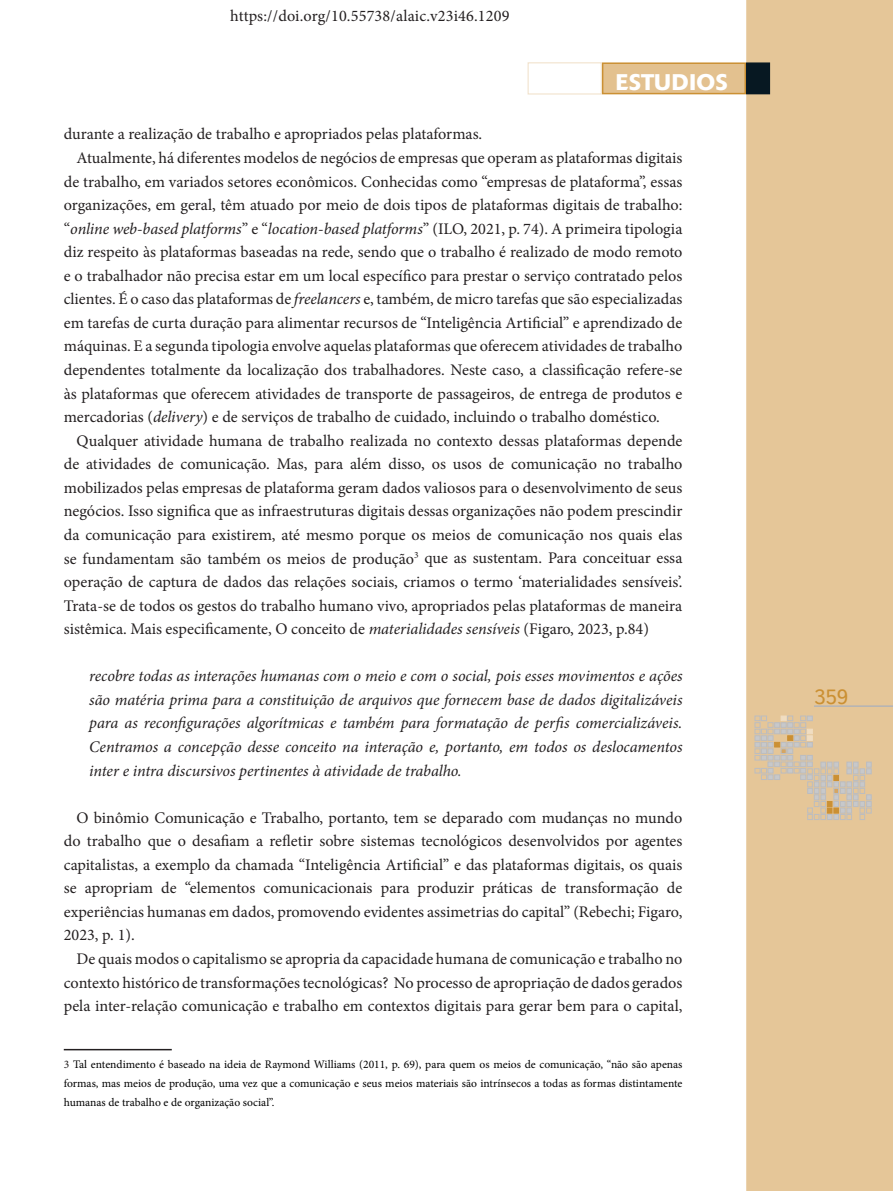
<style>
.page{position:relative;width:893px;height:1191px;background:#fff}
.page>*{position:absolute;margin:0;border:0;box-sizing:border-box;transform-origin:0 0}
.t1{font:500 22.5px "Delta";letter-spacing:.02em;color:#fff}
.t2{font:21px "Istok Web";color:#cb9033}
.t3{font:16.2px/23.5px "Minion Pro";color:#231f20;text-align:justify}
.t4{font:italic 16.2px/23.5px "Minion Pro";letter-spacing:-.005em;color:#231f20;text-align:justify}
.t5{font:11.55px/18.8px "Minion Pro";color:#000001;text-align:justify}
.s1{font-style:normal}
.s2{font-style:italic}
.s3{color:#231f20}
</style>
<div class="page">
<div style="left:746px;top:0;width:147px;height:1191px;background:#e5c698"></div>
<div style="left:602px;top:62px;width:144px;height:32px;background:#e3c18f;border:2px solid #cb9033"></div>
<div style="left:746px;top:62px;width:24px;height:32px;background:#071822"></div>
<div style="left:528px;top:62px;width:74px;height:33px;border:1px solid #f2e3cd"></div>
<svg style="left:755px;top:716px;width:116px;height:103px;background:#d8c3a3"></svg>
<hr style="left:814px;top:706px;width:79px;height:1px;background:#b2b3b7">
<hr style="left:64px;top:1049px;width:108px;height:1px;background:#231f20">
<p class="t3" style="left:230px;top:4px;width:281px">https://doi.org/10.55738/alaic.v23i46.1209</p>
<h1 class="t1" style="left:616px;top:69px;width:114px">ESTUDIOS</h1>
<p class="t3" style="left:64px;top:122px;width:420px">durante a realização de trabalho e apropriados pelas plataformas.</p>
<p class="t3" style="left:77px;top:146px;width:607px">Atualmente, há diferentes modelos de negócios de empresas que operam as plataformas digitais</p>
<p class="t3" style="left:64px;top:170px;width:620px">de trabalho, em variados setores econômicos. Conhecidas como “empresas de plataforma”, essas</p>
<p class="t3" style="left:64px;top:193px;width:620px">organizações, em geral, têm atuado por meio de dois tipos de plataformas digitais de trabalho:</p>
<p class="t4" style="left:64px;top:217px;width:620px"><span class="s1">“</span>online web-based platforms<span class="s1">” e “</span>location-based platforms<span class="s1">” (ILO, 2021, p. 74). A primeira tipologia</span></p>
<p class="t3" style="left:64px;top:240px;width:620px">diz respeito às plataformas baseadas na rede, sendo que o trabalho é realizado de modo remoto</p>
<p class="t3" style="left:64px;top:264px;width:620px">e o trabalhador não precisa estar em um local específico para prestar o serviço contratado pelos</p>
<p class="t3" style="left:64px;top:287px;width:620px">clientes. É o caso das plataformas de <span class="s2">freelancers</span> e, também, de micro tarefas que são especializadas</p>
<p class="t3" style="left:64px;top:311px;width:620px">em tarefas de curta duração para alimentar recursos de “Inteligência Artificial” e aprendizado de</p>
<p class="t3" style="left:64px;top:334px;width:620px">máquinas. E a segunda tipologia envolve aquelas plataformas que oferecem atividades de trabalho</p>
<p class="t3" style="left:64px;top:358px;width:620px">dependentes totalmente da localização dos trabalhadores. Neste caso, a classificação refere-se</p>
<p class="t3" style="left:64px;top:382px;width:620px">às plataformas que oferecem atividades de transporte de passageiros, de entrega de produtos e</p>
<p class="t3" style="left:64px;top:405px;width:598px">mercadorias (<span class="s2">delivery</span>) e de serviços de trabalho de cuidado, incluindo o trabalho doméstico.</p>
<p class="t3" style="left:77px;top:429px;width:607px">Qualquer atividade humana de trabalho realizada no contexto dessas plataformas depende</p>
<p class="t3" style="left:64px;top:452px;width:620px">de atividades de comunicação. Mas, para além disso, os usos de comunicação no trabalho</p>
<p class="t3" style="left:64px;top:476px;width:620px">mobilizados pelas empresas de plataforma geram dados valiosos para o desenvolvimento de seus</p>
<p class="t3" style="left:64px;top:499px;width:620px">negócios. Isso significa que as infraestruturas digitais dessas organizações não podem prescindir</p>
<p class="t3" style="left:64px;top:523px;width:620px">da comunicação para existirem, até mesmo porque os meios de comunicação nos quais elas</p>
<p class="t3" style="left:64px;top:546px;width:620px">se fundamentam são também os meios de produção<sup>3</sup> que as sustentam. Para conceituar essa</p>
<p class="t3" style="left:64px;top:570px;width:620px">operação de captura de dados das relações sociais, criamos o termo ‘materialidades sensíveis’.</p>
<p class="t3" style="left:64px;top:593px;width:620px">Trata-se de todos os gestos do trabalho humano vivo, apropriados pelas plataformas de maneira</p>
<p class="t3" style="left:64px;top:617px;width:587px">sistêmica. Mais especificamente, O conceito de <span class="s2">materialidades sensíveis</span> (Figaro, 2023, p.84)</p>
<p class="t4" style="left:89px;top:664px;width:595px">recobre todas as interações humanas com o meio e com o social, pois esses movimentos e ações são matéria prima para a constituição de arquivos que fornecem base de dados digitalizáveis para as reconfigurações algorítmicas e também para formatação de perfis comercializáveis.<br>Centramos a concepção desse conceito na interação e, portanto, em todos os deslocamentos inter e intra discursivos pertinentes à atividade de trabalho.</p>
<p class="t3" style="left:64px;top:805px;width:620px;text-indent:13px">O binômio Comunicação e Trabalho, portanto, tem se deparado com mudanças no mundo do trabalho que o desafiam a refletir sobre sistemas tecnológicos desenvolvidos por agentes capitalistas, a exemplo da chamada “Inteligência Artificial” e das plataformas digitais, os quais se apropriam de “elementos comunicacionais para produzir práticas de transformação de experiências humanas em dados, promovendo evidentes assimetrias do capital” (Rebechi; Figaro, 2023, p. 1).</p>
<p class="t3" style="left:64px;top:947px;width:620px;text-indent:13px">De quais modos o capitalismo se apropria da capacidade humana de comunicação e trabalho no contexto histórico de transformações tecnológicas? No processo de apropriação de dados gerados pela inter-relação comunicação e trabalho em contextos digitais para gerar bem para o capital,</p>
<p class="t5" style="left:64px;top:1055px;width:620px"><span class="s3">3</span> Tal entendimento é baseado na ideia de Raymond Williams (2011, p. 69), para quem os meios de comunicação, “não são apenas formas, mas meios de produção, uma vez que a comunicação e seus meios materiais são intrínsecos a todas as formas distintamente humanas de trabalho e de organização social”.</p>
<p class="t2" style="left:814px;top:685px;width:36px">359</p>
</div>
